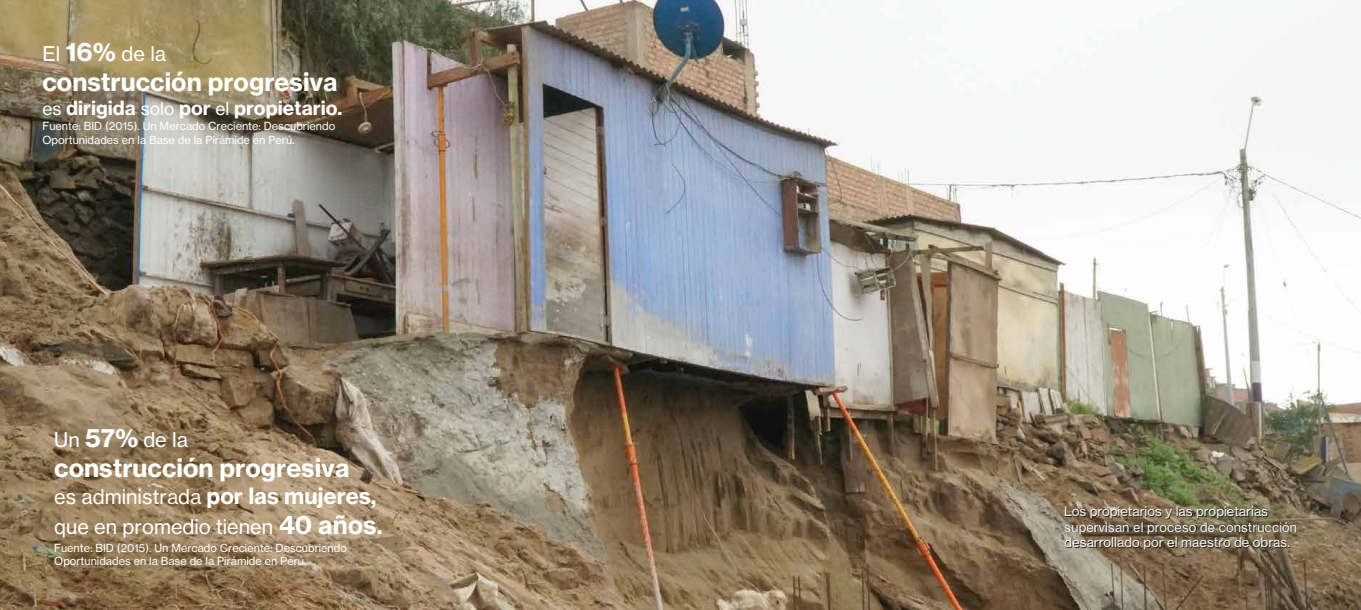
<style>
.page{position:relative;width:1361px;height:610px;background:#fff}
.page>*{position:absolute;margin:0;border:0;box-sizing:border-box;transform-origin:0 0}
.t1{font:25px "N Haas Grotesk TX Pro 75 Bd";color:#fff}
.t2{font:20px/30px "N Haas Grotesk TX Pro 55 Rg";color:#fff}
.t3{font:19.2px "N Haas Grotesk TX Pro 75 Bd";color:#fff}
.t4{font:13px/15.6px "N Haas Grotesk TX Pro 55 Rg";color:#f6f6f6}
.t5{font:11px/13.2px "N Haas Grotesk TX Pro 55 Rg";color:#fff}
.s1{font-family:"N Haas Grotesk TX Pro 75 Bd";font-size:25px}
.s2{font-family:"N Haas Grotesk TX Pro 55 Rg";font-size:17.4px}
.s3{font-family:"N Haas Grotesk TX Pro 75 Bd";font-size:22.1px}
</style>
<div class="page">
<img style="left:0;top:0;width:1361px;height:609px">
<h2 class="t2" style="left:43px;top:38px;width:125px">El <span class="s1">16%</span> de la</h2>
<h1 class="t1" style="left:43px;top:66px;width:297px">construcción progresiva</h1>
<h3 class="t3" style="left:42px;top:96px;width:301px"><span class="s2">es</span> dirigida <span class="s2">solo</span> por <span class="s2">el</span> propietario.</h3>
<p class="t5" style="left:42px;top:120px;width:294px">Fuente: BID (2015). Un Mercado Creciente: Descubriendo<br>Oportunidades en la Base de la Pirámide en Perú.</p>
<h2 class="t2" style="left:54px;top:424px;width:135px">Un <span class="s1">57%</span> de la</h2>
<h1 class="t1" style="left:54px;top:452px;width:297px">construcción progresiva</h1>
<h2 class="t2" style="left:54px;top:481px;width:330px">es administrada <span class="s3">por las mujeres, </span>que en promedio tienen <span class="s1">40 años</span><span class="s3">.</span></h2>
<p class="t5" style="left:54px;top:541px;width:294px">Fuente: BID (2015). Un Mercado Creciente: Descubriendo<br>Oportunidades en la Base de la Pirámide en Perú.</p>
<p class="t4" style="left:1064px;top:503px;width:235px">Los propietarios y las propietarias supervisan el proceso de construcción desarrollado por el maestro de obras.</p>
</div>
